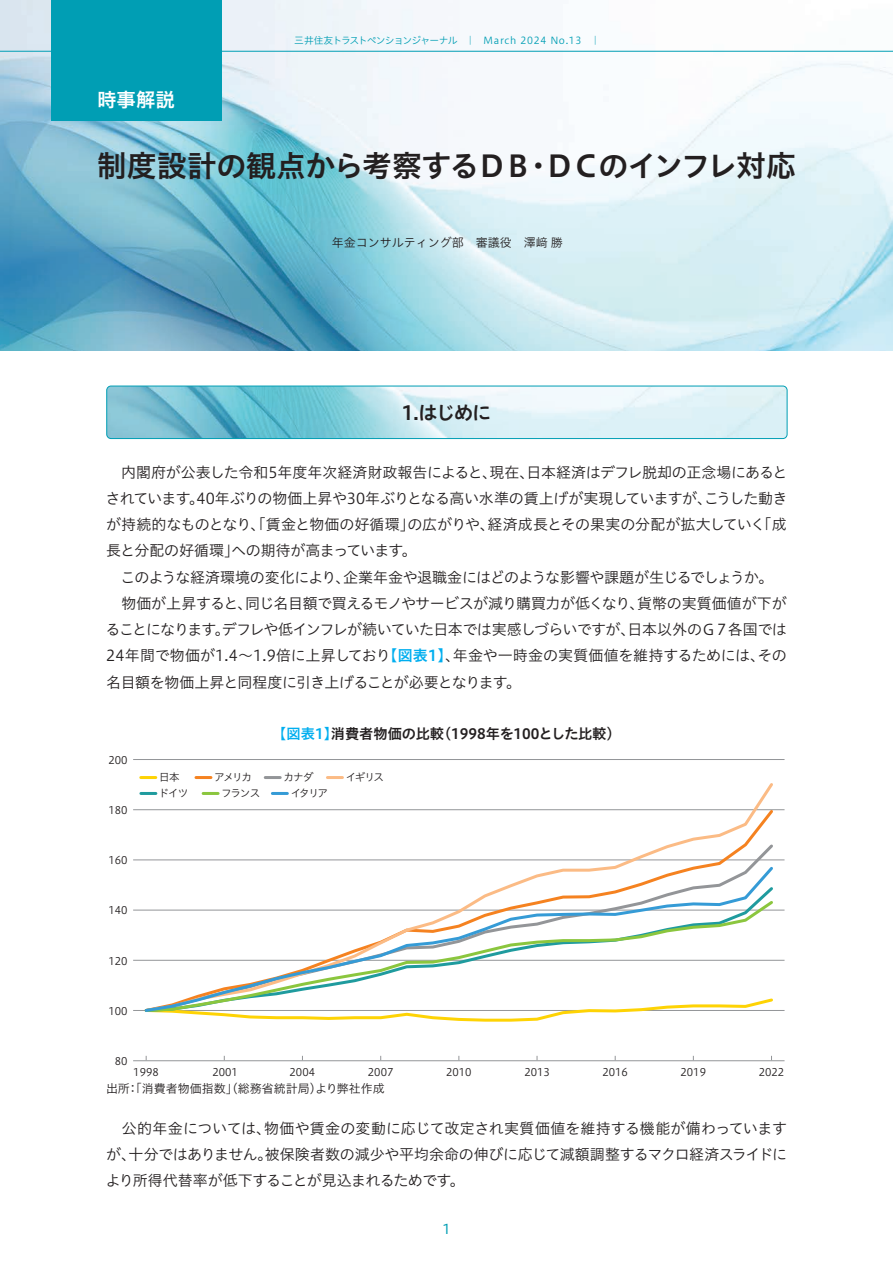
<style>
.page{position:relative;width:893px;height:1263px;background:#fff}
.page>*{position:absolute;margin:0;border:0;box-sizing:border-box;transform-origin:0 0}
.t1{font:30px "Hiragino UD Sans Std W6";letter-spacing:-.045em;color:#231f20}
.t2{font:19.5px "Hiragino UD Sans Std W6";color:#231f20}
.t3{font:19.5px "Hiragino UD Sans Std W6";color:#fff}
.t4{font:15px/26.2px "Hiragino UD Sans Std W3";letter-spacing:-.03em;color:#231f20}
.t5{font:14.25px "Hiragino UD Sans Std W6";color:#231f20}
.t6{font:13.5px "Hiragino UD Sans Std N W4";color:#009eb4}
.t7{font:12px "Hiragino UD Sans Std W3";color:#231f20}
.t8{font:10.5px "Hiragino UD Sans Std W3";color:#231f20}
.t9{font:9.75px "Hiragino UD Sans Std W3";letter-spacing:-.05em;color:#009eb4}
.s1{font-family:"Hiragino UD Sans Std W6";color:#00aeef}
.s2{color:#00aeef}
</style>
<div class="page">
<img style="left:0;top:0;width:893px;height:351px">
<div style="left:51px;top:0;width:170px;height:121px;background:#009eb4"></div>
<hr style="left:0;top:51px;width:893px;height:1px;background:#009eb4">
<img style="left:107px;top:386px;width:680px;height:52px">
<div style="left:106px;top:386px;width:681px;height:53px;border:1px solid #009eb4;border-radius:4px"></div>
<hr style="left:133px;top:1010px;width:651px;height:1px;background:#939598">
<hr style="left:133px;top:960px;width:651px;height:1px;background:#939598">
<hr style="left:133px;top:910px;width:651px;height:1px;background:#939598">
<hr style="left:133px;top:860px;width:651px;height:1px;background:#939598">
<hr style="left:133px;top:809px;width:651px;height:1px;background:#939598">
<hr style="left:133px;top:759px;width:651px;height:1px;background:#939598">
<hr style="left:133px;top:1060px;width:651px;height:1px;background:#939598">
<svg style="left:192px;top:1014px;width:373px;height:8px"></svg>
<svg style="left:143px;top:783px;width:633px;height:81px"></svg>
<svg style="left:143px;top:864px;width:633px;height:150px"></svg>
<hr style="left:141px;top:776px;width:15px;height:3px;background:#fed304">
<hr style="left:196px;top:776px;width:15px;height:3px;background:#f58220">
<hr style="left:265px;top:776px;width:15px;height:3px;background:#939598">
<hr style="left:327px;top:776px;width:15px;height:3px;background:#fbbb85">
<hr style="left:141px;top:792px;width:15px;height:3px;background:#1f9b9e">
<hr style="left:203px;top:792px;width:15px;height:3px;background:#8bc63e">
<hr style="left:272px;top:792px;width:15px;height:3px;background:#359bd6">
<h2 class="t3" style="left:97px;top:85px;width:79px">時事解説</h2>
<p class="t9" style="left:294px;top:33px;width:307px">三井住友トラストペンションジャーナル　｜　March 2024 No.13　｜</p>
<h1 class="t1" style="left:97px;top:143px;width:701px">制度設計の観点から考察するＤＢ・ＤＣのインフレ対応</h1>
<p class="t7" style="left:332px;top:233px;width:233px">年金コンサルティング部　審議役　澤﨑 勝</p>
<h2 class="t2" style="left:402px;top:397px;width:91px">1.はじめに</h2>
<p class="t4" style="left:106px;top:458px;width:683px">　内閣府が公表した令和5年度年次経済財政報告によると、現在、日本経済はデフレ脱却の正念場にあるとされています。40年ぶりの物価上昇や30年ぶりとなる高い水準の賃上げが実現していますが、こうした動きが持続的なものとなり、「賃金と物価の好循環」の広がりや、経済成長とその果実の分配が拡大していく「成長と分配の好循環」への期待が高まっています。<br>　このような経済環境の変化により、企業年金や退職金にはどのような影響や課題が生じるでしょうか。　物価が上昇すると、同じ名目額で買えるモノやサービスが減り購買力が低くなり、貨幣の実質価値が下がることになります。デフレや低インフレが続いていた日本では実感しづらいですが、日本以外のＧ７各国では24年間で物価が1.4～1.9倍に上昇しており<span class="s1">【図表1】</span>、年金や一時金の実質価値を維持するためには、その名目額を物価上昇と同程度に引き上げることが必要となります。</p>
<p class="t8" style="left:108px;top:752px;width:21px">200</p>
<p class="t8" style="left:108px;top:802px;width:21px">180</p>
<p class="t8" style="left:108px;top:852px;width:21px">160</p>
<p class="t8" style="left:108px;top:902px;width:21px">140</p>
<p class="t8" style="left:108px;top:953px;width:21px">120</p>
<p class="t8" style="left:108px;top:1003px;width:21px">100</p>
<p class="t8" style="left:115px;top:1053px;width:14px">80</p>
<p class="t5" style="left:272px;top:723px;width:350px"><span class="s2">【図表1】</span>消費者物価の比較（1998年を100とした比較）</p>
<p class="t8" style="left:159px;top:769px;width:22px">日本</p>
<p class="t8" style="left:214px;top:769px;width:39px">アメリカ</p>
<p class="t8" style="left:284px;top:769px;width:31px">カナダ</p>
<p class="t8" style="left:346px;top:769px;width:40px">イギリス</p>
<p class="t8" style="left:159px;top:785px;width:31px">ドイツ</p>
<p class="t8" style="left:221px;top:785px;width:40px">フランス</p>
<p class="t8" style="left:291px;top:785px;width:39px">イタリア</p>
<p class="t8" style="left:133px;top:1064px;width:27px">1998</p>
<p class="t8" style="left:212px;top:1064px;width:27px">2001</p>
<p class="t8" style="left:290px;top:1064px;width:27px">2004</p>
<p class="t8" style="left:368px;top:1064px;width:27px">2007</p>
<p class="t8" style="left:446px;top:1064px;width:27px">2010</p>
<p class="t8" style="left:524px;top:1064px;width:27px">2013</p>
<p class="t8" style="left:602px;top:1064px;width:27px">2016</p>
<p class="t8" style="left:680px;top:1064px;width:27px">2019</p>
<p class="t8" style="left:759px;top:1064px;width:27px">2022</p>
<p class="t7" style="left:106px;top:1079px;width:280px">出所：「消費者物価指数」（総務省統計局）より弊社作成</p>
<p class="t4" style="left:106px;top:1114px;width:683px;text-align:justify">　公的年金については、物価や賃金の変動に応じて改定され実質価値を維持する機能が備わっていますが、十分ではありません。被保険者数の減少や平均余命の伸びに応じて減額調整するマクロ経済スライドにより所得代替率が低下することが見込まれるためです。</p>
<p class="t6" style="left:442px;top:1218px;width:10px">1</p>
</div>
